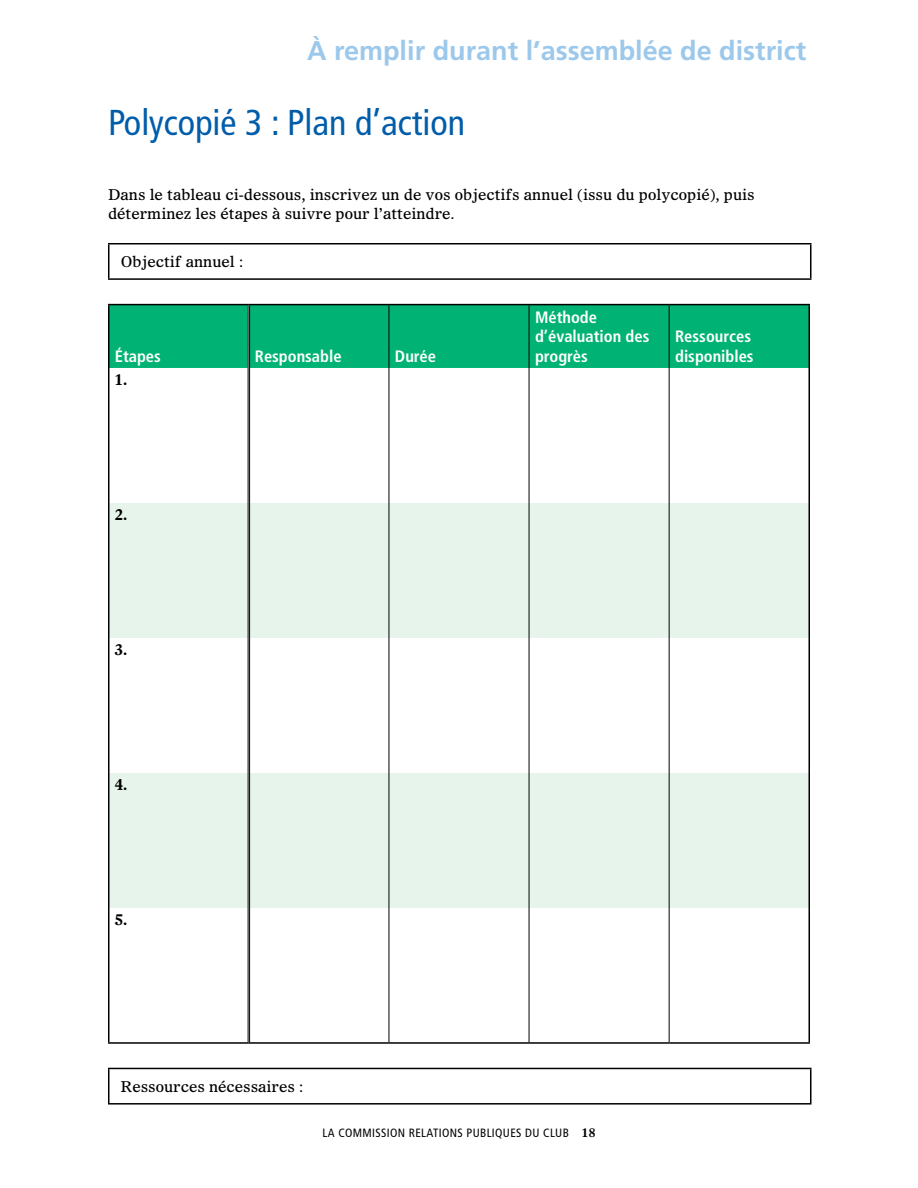
<style>
.page{position:relative;width:918px;height:1188px;background:#fff}
.page>*{position:absolute;margin:0;border:0;box-sizing:border-box;transform-origin:0 0}
.t1{font:condensed 36px "Frutiger LT Std";color:#005daa}
.t2{font:700 27px "Frutiger LT Std";color:#9cc8eb}
.t3{font:700 condensed 16.5px/19.5px "Frutiger LT Std";color:#fff}
.t4{font:15px/19.5px "Olympian LT Std";color:#000}
.t5{font:700 15px "Olympian LT Std";color:#000}
.t6{font:condensed 12px "Frutiger LT Std";letter-spacing:.03em;color:#000}
.s1{font-family:"Olympian LT Std";font-weight:700;font-stretch:normal}
</style>
<div class="page">
<hr style="left:108px;top:243px;width:704px;height:1px;background:#000">
<hr style="left:108px;top:244px;width:2px;height:34px;background:#000">
<hr style="left:810px;top:244px;width:2px;height:34px;background:#000">
<hr style="left:108px;top:278px;width:704px;height:2px;background:#000">
<div style="left:110px;top:305px;width:698px;height:63px;background:#00b374"></div>
<svg style="left:110px;top:503px;width:698px;height:405px;fill:#e7f4eb"></svg>
<hr style="left:108px;top:304px;width:141px;height:1px;background:#000">
<hr style="left:108px;top:305px;width:2px;height:63px;background:#000">
<hr style="left:249px;top:304px;width:140px;height:1px;background:#000">
<hr style="left:389px;top:304px;width:140px;height:1px;background:#000">
<hr style="left:529px;top:304px;width:140px;height:1px;background:#000">
<hr style="left:669px;top:304px;width:141px;height:1px;background:#000">
<hr style="left:808px;top:305px;width:2px;height:63px;background:#000">
<hr style="left:108px;top:908px;width:2px;height:134px;background:#000">
<hr style="left:808px;top:908px;width:2px;height:134px;background:#000">
<hr style="left:108px;top:1042px;width:141px;height:2px;background:#000">
<hr style="left:249px;top:1042px;width:140px;height:2px;background:#000">
<hr style="left:389px;top:1042px;width:140px;height:2px;background:#000">
<hr style="left:529px;top:1042px;width:140px;height:2px;background:#000">
<hr style="left:669px;top:1042px;width:141px;height:2px;background:#000">
<hr style="left:389px;top:305px;width:1px;height:63px;background:#000">
<hr style="left:529px;top:305px;width:1px;height:63px;background:#000">
<hr style="left:669px;top:305px;width:1px;height:63px;background:#000">
<hr style="left:389px;top:908px;width:1px;height:134px;background:#000">
<hr style="left:529px;top:908px;width:1px;height:134px;background:#000">
<hr style="left:669px;top:908px;width:1px;height:134px;background:#000">
<hr style="left:108px;top:368px;width:2px;height:135px;background:#000">
<hr style="left:808px;top:368px;width:2px;height:135px;background:#000">
<hr style="left:108px;top:503px;width:2px;height:135px;background:#000">
<hr style="left:808px;top:503px;width:2px;height:135px;background:#000">
<hr style="left:108px;top:638px;width:2px;height:135px;background:#000">
<hr style="left:808px;top:638px;width:2px;height:135px;background:#000">
<hr style="left:108px;top:773px;width:2px;height:135px;background:#000">
<hr style="left:808px;top:773px;width:2px;height:135px;background:#000">
<hr style="left:389px;top:368px;width:1px;height:135px;background:#000">
<hr style="left:529px;top:368px;width:1px;height:135px;background:#000">
<hr style="left:669px;top:368px;width:1px;height:135px;background:#000">
<hr style="left:389px;top:503px;width:1px;height:135px;background:#000">
<hr style="left:529px;top:503px;width:1px;height:135px;background:#000">
<hr style="left:669px;top:503px;width:1px;height:135px;background:#000">
<hr style="left:389px;top:638px;width:1px;height:135px;background:#000">
<hr style="left:529px;top:638px;width:1px;height:135px;background:#000">
<hr style="left:669px;top:638px;width:1px;height:135px;background:#000">
<hr style="left:389px;top:773px;width:1px;height:135px;background:#000">
<hr style="left:529px;top:773px;width:1px;height:135px;background:#000">
<hr style="left:669px;top:773px;width:1px;height:135px;background:#000">
<hr style="left:248px;top:305px;width:1px;height:63px;background:#000">
<hr style="left:249px;top:305px;width:1px;height:63px;background:#000">
<hr style="left:248px;top:368px;width:1px;height:135px;background:#000">
<hr style="left:249px;top:368px;width:1px;height:135px;background:#000">
<hr style="left:248px;top:503px;width:1px;height:135px;background:#000">
<hr style="left:249px;top:503px;width:1px;height:135px;background:#000">
<hr style="left:248px;top:638px;width:1px;height:135px;background:#000">
<hr style="left:249px;top:638px;width:1px;height:135px;background:#000">
<hr style="left:248px;top:773px;width:1px;height:135px;background:#000">
<hr style="left:249px;top:773px;width:1px;height:135px;background:#000">
<hr style="left:248px;top:908px;width:1px;height:134px;background:#000">
<hr style="left:249px;top:908px;width:1px;height:134px;background:#000">
<hr style="left:108px;top:1068px;width:704px;height:1px;background:#000">
<hr style="left:108px;top:1069px;width:2px;height:34px;background:#000">
<hr style="left:810px;top:1069px;width:2px;height:34px;background:#000">
<hr style="left:108px;top:1103px;width:704px;height:2px;background:#000">
<h2 class="t2" style="left:307px;top:34px;width:501px">À remplir durant l’assemblée de district</h2>
<h1 class="t1" style="left:108px;top:102px;width:359px">POLYCOPIÉ 3 : PLAN D’ACTION</h1>
<p class="t4" style="left:108px;top:184px;width:648px">Dans le tableau ci-dessous, inscrivez un de vos objectifs annuel (issu du polycopié), puis déterminez les étapes à suivre pour l’atteindre.</p>
<p class="t4" style="left:121px;top:252px;width:124px">Objectif annuel :</p>
<p class="t3" style="left:115px;top:347px;width:48px">Étapes</p>
<p class="t3" style="left:255px;top:347px;width:88px">Responsable</p>
<p class="t3" style="left:395px;top:347px;width:43px">Durée</p>
<p class="t5" style="left:115px;top:371px;width:14px">1.</p>
<p class="t5" style="left:115px;top:506px;width:14px">2.</p>
<p class="t5" style="left:115px;top:641px;width:14px">3.</p>
<p class="t5" style="left:115px;top:776px;width:14px">4.</p>
<p class="t5" style="left:115px;top:911px;width:14px">5.</p>
<p class="t3" style="left:535px;top:308px;width:116px">Méthode d’évaluation des progrès</p>
<p class="t3" style="left:675px;top:327px;width:80px">Ressources disponibles</p>
<p class="t4" style="left:121px;top:1076px;width:184px">Ressources nécessaires :</p>
<p class="t6" style="left:323px;top:1126px;width:274px">LA COMMISSION RELATIONS PUBLIQUES DU CLUB <span class="s1">18</span></p>
</div>
